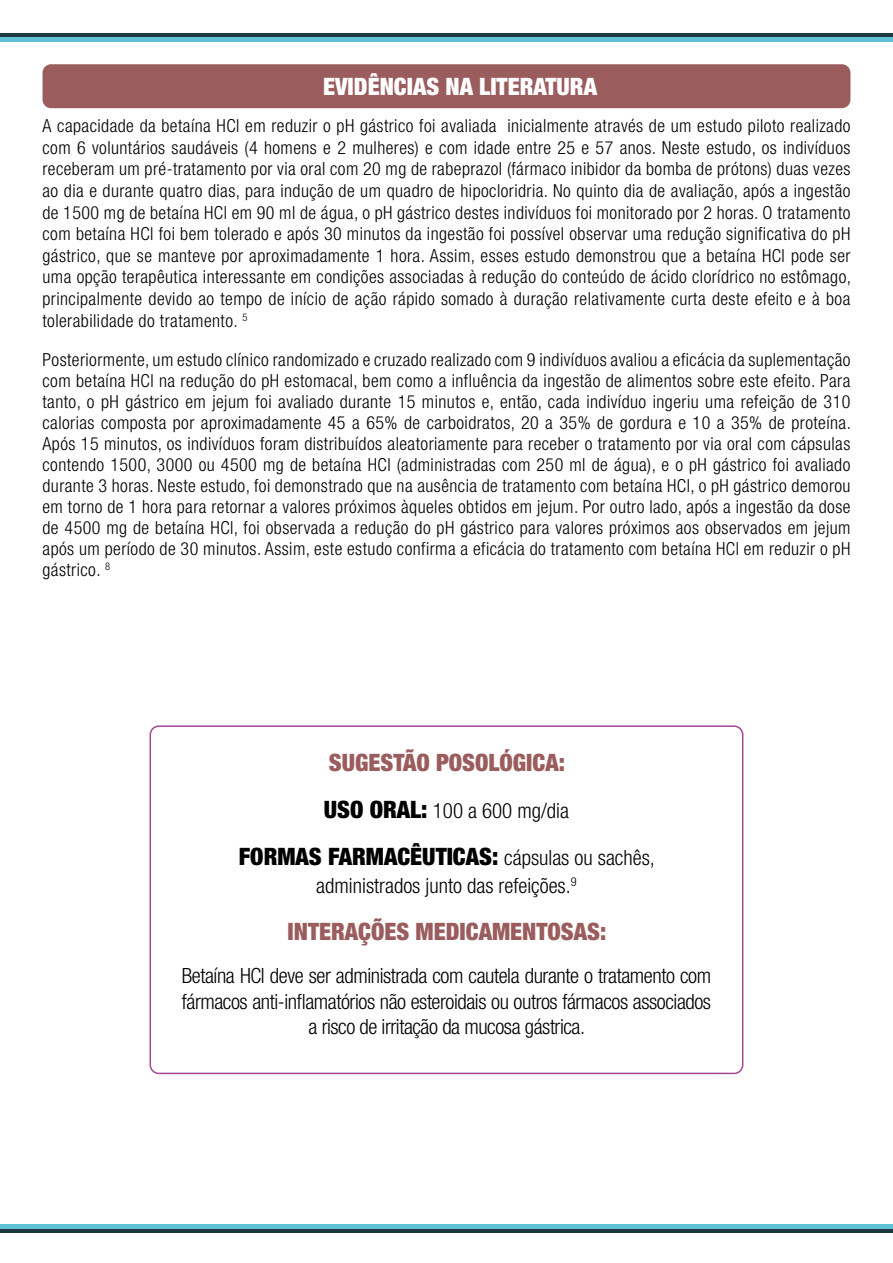
<style>
.page{position:relative;width:893px;height:1263px;background:#fff}
.page>*{position:absolute;margin:0;border:0;box-sizing:border-box;transform-origin:0 0}
.t1{font:900 condensed 24px "Helvetica Neue LT Pro";color:#9b5c5d}
.t2{font:900 condensed 24px "Helvetica Neue LT Pro";color:#000}
.t3{font:900 condensed 24px "Helvetica Neue LT Pro";color:#fff}
.t4{font:300 condensed 21px/25.2px "Helvetica Neue LT Pro";letter-spacing:-.02em;color:#000;text-align:center}
.t5{font:300 condensed 21px "Helvetica Neue LT Pro";color:#000}
.t6{font:300 condensed 18px/21px "Helvetica Neue LT Pro";letter-spacing:.025em;color:#000;text-align:justify}
.s1{font-weight:900;font-size:24px}
.s2{font-weight:300;font-size:21px}
</style>
<div class="page">
<hr style="left:0;top:33px;width:893px;height:4px;background:#1b393f">
<hr style="left:0;top:37px;width:893px;height:4px;background:#5fc2d4">
<svg style="left:0;top:1228px;width:893px;height:4px;background:#2c5b64"></svg>
<hr style="left:0;top:1224px;width:893px;height:4px;background:#5fc2d4">
<div style="left:43px;top:64px;width:807px;height:44px;background:#9b5c5d;border-radius:9px"></div>
<div style="left:150px;top:725px;width:593px;height:349px;border:2px solid #a54693;border-radius:9px"></div>
<h1 class="t3" style="left:323px;top:71px;width:275px">EVIDÊNCIAS NA LITERATURA</h1>
<p class="t6" style="left:43px;top:115px;width:810px;line-height:21.6px">A capacidade da betaína HCl em reduzir o pH gástrico foi avaliada inicialmente através de um estudo piloto realizado com 6 voluntários saudáveis (4 homens e 2 mulheres) e com idade entre 25 e 57 anos. Neste estudo, os indivíduos receberam um pré-tratamento por via oral com 20 mg de rabeprazol (fármaco inibidor da bomba de prótons) duas vezes ao dia e durante quatro dias, para indução de um quadro de hipocloridria. No quinto dia de avaliação, após a ingestão de 1500 mg de betaína HCl em 90 ml de água, o pH gástrico destes indivíduos foi monitorado por 2 horas. O tratamento com betaína HCl foi bem tolerado e após 30 minutos da ingestão foi possível observar uma redução significativa do pH gástrico, que se manteve por aproximadamente 1 hora. Assim, esses estudo demonstrou que a betaína HCl pode ser uma opção terapêutica interessante em condições associadas à redução do conteúdo de ácido clorídrico no estômago, principalmente devido ao tempo de início de ação rápido somado à duração relativamente curta deste efeito e à boa tolerabilidade do tratamento. <sup>5</sup></p>
<p class="t6" style="left:43px;top:348px;width:810px">Posteriormente, um estudo clínico randomizado e cruzado realizado com 9 indivíduos avaliou a eficácia da suplementação com betaína HCl na redução do pH estomacal, bem como a influência da ingestão de alimentos sobre este efeito. Para tanto, o pH gástrico em jejum foi avaliado durante 15 minutos e, então, cada indivíduo ingeriu uma refeição de 310 calorias composta por aproximadamente 45 a 65% de carboidratos, 20 a 35% de gordura e 10 a 35% de proteína.<br>Após 15 minutos, os indivíduos foram distribuídos aleatoriamente para receber o tratamento por via oral com cápsulas contendo 1500, 3000 ou 4500 mg de betaína HCl (administradas com 250 ml de água), e o pH gástrico foi avaliado durante 3 horas. Neste estudo, foi demonstrado que na ausência de tratamento com betaína HCl, o pH gástrico demorou em torno de 1 hora para retornar a valores próximos àqueles obtidos em jejum. Por outro lado, após a ingestão da dose de 4500 mg de betaína HCl, foi observada a redução do pH gástrico para valores próximos aos observados em jejum após um período de 30 minutos. Assim, este estudo confirma a eficácia do tratamento com betaína HCl em reduzir o pH gástrico. <sup>8</sup></p>
<h1 class="t1" style="left:329px;top:748px;width:238px">SUGESTÃO POSOLÓGICA:</h1>
<p class="t5" style="left:324px;top:798px;width:247px"><span class="s1">USO ORAL:</span> 100 a 600 mg/dia</p>
<h1 class="t2" style="left:239px;top:841px;width:418px">FORMAS FARMACÊUTICAS: <span class="s2">cápsulas ou sachês,</span></h1>
<p class="t5" style="left:316px;top:874px;width:262px">administrados junto das refeições.<sup>9</sup></p>
<h1 class="t1" style="left:288px;top:917px;width:320px">INTERAÇÕES MEDICAMENTOSAS:</h1>
<p class="t4" style="left:182px;top:963px;width:531px">Betaína HCl deve ser administrada com cautela durante o tratamento com fármacos anti-inflamatórios não esteroidais ou outros fármacos associados a risco de irritação da mucosa gástrica.</p>
</div>
